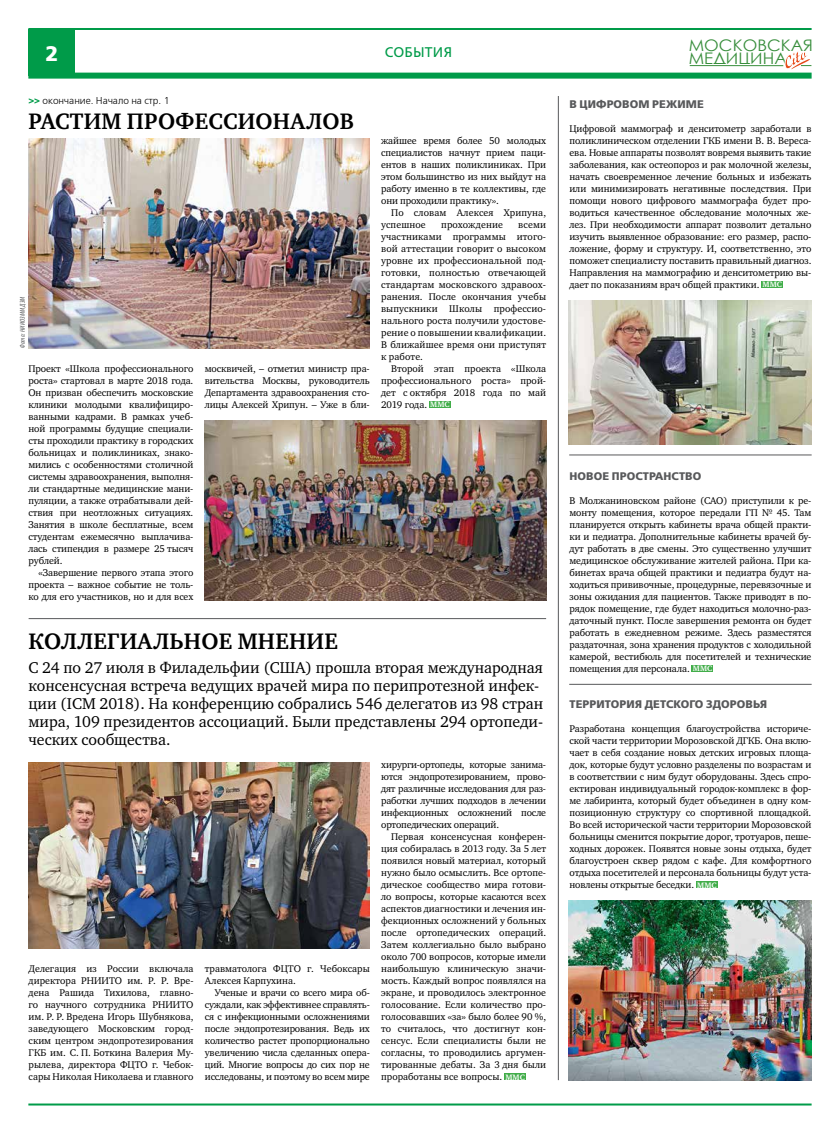
<style>
.page{position:relative;width:840px;height:1134px;background:#fff}
.page>*{position:absolute;margin:0;border:0;box-sizing:border-box;transform-origin:0 0}
.t1{font:700 23px "Charter ITC";letter-spacing:.01em;color:#000}
.t2{font:700 23px "Charter ITC";letter-spacing:.085em;color:#000}
.t3{font:700 21px "Free Set";color:#fff}
.t4{font:16px/18px "Charter ITC";color:#000}
.t5{font:15.9px/13.1px "Century Gothic";color:#388e3c;scale:1.05 1}
.t6{font:14px "Free Set";letter-spacing:.01em;color:#009b49}
.t7{font:700 11px "Free Set";letter-spacing:.01em;color:#58595b}
.t8{font:10px/12px "Charter ITC";letter-spacing:-.01em;color:#000;text-align:justify}
.t9{font:10px/12px "Charter ITC";letter-spacing:.01em;color:#000}
.t10{font:300 10px "Free Set";color:#000}
.t11{font:italic condensed 7px "Myriad Pro";letter-spacing:.02em;color:#58595b}
.s1{font-weight:700;color:#009b49}
.s2{font-weight:700;font-size:8px;color:#fff}
</style>
<div class="page">
<hr style="left:28px;top:28px;width:783px;height:2px;background:#009b49">
<div style="left:28px;top:73px;width:783px;height:6px;background:#009b49"></div>
<div style="left:28px;top:29px;width:47px;height:47px;background:#009b49"></div>
<hr style="left:689px;top:65px;width:93px;height:1px;background:#388e3c">
<svg style="left:780px;top:51px;width:31px;height:19px"></svg>
<hr style="left:28px;top:1103px;width:783px;height:2px;background:#009b49">
<div style="left:429px;top:401px;width:21px;height:7px;background:#41ad49"></div>
<div style="left:504px;top:1073px;width:21px;height:7px;background:#41ad49"></div>
<img style="left:28px;top:139px;width:341px;height:209px">
<img style="left:204px;top:420px;width:342px;height:180px">
<img style="left:29px;top:762px;width:340px;height:186px">
<img style="left:568px;top:300px;width:243px;height:144px">
<img style="left:568px;top:900px;width:243px;height:180px">
<hr style="left:29px;top:618px;width:517px;height:1px;background:#58595b">
<hr style="left:557px;top:96px;width:1px;height:984px;background:#58595b">
<div style="left:761px;top:281px;width:21px;height:7px;background:#41ad49"></div>
<div style="left:691px;top:665px;width:21px;height:7px;background:#41ad49"></div>
<div style="left:696px;top:881px;width:21px;height:7px;background:#41ad49"></div>
<hr style="left:569px;top:455px;width:242px;height:1px;background:#58595b">
<hr style="left:569px;top:684px;width:242px;height:1px;background:#58595b">
<h2 class="t3" style="left:45px;top:39px;width:14px">2</h2>
<h3 class="t5" style="left:688px;top:38px;width:120px">МОСКОВСКАЯ<br>МЕДИЦИНА</h3>
<h3 class="t6" style="left:385px;top:43px;width:69px">события</h3>
<p class="t10" style="left:28px;top:95px;width:143px"><span class="s1">&gt;&gt;</span> окончание. Начало на стр. 1</p>
<h1 class="t1" style="left:28px;top:107px;width:327px">Растим профессионалов</h1>
<p class="t11" style="left:18px;top:348px;width:53px;rotate:-90deg">Фото: НИИОЗММ ДЗМ</p>
<p class="t8" style="left:28px;top:363px;width:166px">Проект «Школа профессионального роста» стартовал в марте 2018 года.<br>Он призван обеспечить московские клиники молодыми квалифициро&shy;ванными кадрами. В рамках учеб&shy;ной программы будущие специали&shy;сты проходили практику в городских больницах и поликлиниках, знако&shy;мились с особенностями столичной системы здравоохранения, выполня&shy;ли стандартные медицинские мани&shy;пуляции, а также отрабатывали дей&shy;ствия при неотложных ситуациях.<br>Занятия в школе бесплатные, всем студентам ежемесячно выплачива&shy;лась стипендия в размере 25 тысяч рублей.</p>
<p class="t8" style="left:28px;top:567px;width:166px;text-indent:10px">«Завершение первого этапа этого проекта – важное событие не толь&shy;ко для его участников, но и для всех</p>
<p class="t8" style="left:205px;top:363px;width:166px">москвичей, – отметил министр пра&shy;вительства Москвы, руководитель Департамента здравоохранения сто&shy;лицы Алексей Хрипун. – Уже в бли-</p>
<p class="t8" style="left:381px;top:135px;width:166px">жайшее время более 50 молодых специалистов начнут прием паци&shy;ентов в наших поликлиниках. При этом большинство из них выйдут на работу именно в те коллективы, где они проходили практику».</p>
<p class="t9" style="left:381px;top:207px;width:166px;text-indent:10px">По словам Алексея Хрипуна, успешное</p>
<p class="t8" style="left:381px;top:219px;width:166px;text-indent:137px">всеми участниками программы итого&shy;вой аттестации говорит о высоком уровне их профессиональной под&shy;готовки, полностью отвечающей стандартам московского здравоох&shy;ранения. После окончания учебы выпускники Школы профессио&shy;нального роста получили удостове&shy;рение о повышении квалификации.<br>В ближайшее время они приступят к работе.</p>
<p class="t8" style="left:381px;top:363px;width:166px;text-indent:10px">Второй этап проекта «Школа профессионального роста» прой&shy;дет с октября 2018 года по май 2019 года. <span class="s2">MMC</span></p>
<p class="t9" style="left:441px;top:219px;width:63px">прохождение</p>
<h1 class="t2" style="left:28px;top:626px;width:309px">Коллегиальное мнение</h1>
<p class="t4" style="left:28px;top:658px;width:516px">С 24 по 27 июля в Филадельфии (США) прошла вторая международная консенсусная встреча ведущих врачей мира по перипротезной инфек&shy;ции (ICM 2018). На конференцию собрались 546 делегатов из 98 стран мира, 109 президентов ассоциаций. Были представлены 294 ортопеди&shy;ческих сообщества.</p>
<p class="t8" style="left:29px;top:963px;width:166px">Делегация из России включала директора РНИИТО им. Р. Р. Вре&shy;дена Рашида Тихилова, главно&shy;го научного сотрудника РНИИТО им. Р. Р. Вредена Игорь Шубнякова, заведующего Московским город&shy;ским центром эндопротезирования ГКБ им. С. П. Боткина Валерия Му&shy;рылева, директора ФЦТО г. Чебок&shy;сары Николая Николаева и главного</p>
<p class="t8" style="left:205px;top:963px;width:166px">травматолога ФЦТО г. Чебоксары<br>Алексея Карпухина.</p>
<p class="t8" style="left:205px;top:987px;width:166px;text-indent:10px">Ученые и врачи со всего мира об&shy;суждали, как эффективнее справлять&shy;ся с инфекционными осложнениями после эндопротезирования. Ведь их количество растет пропорционально увеличению числа сделанных опера&shy;ций. Многие вопросы до сих пор не исследованы, и поэтому во всем мире</p>
<p class="t8" style="left:381px;top:759px;width:166px">хирурги-ортопеды, которые занима&shy;ются эндопротезированием, прово&shy;дят различные исследования для раз&shy;работки лучших подходов в лечении инфекционных осложнений после ортопедических операций.</p>
<p class="t8" style="left:381px;top:831px;width:166px;text-indent:10px">Первая консенсусная конферен&shy;ция собиралась в 2013 году. За 5 лет появился новый материал, который нужно было осмыслить. Все ортопе&shy;дическое сообщество мира готови&shy;ло вопросы, которые касаются всех аспектов диагностики и лечения ин&shy;фекционных осложнений у больных после ортопедических операций.<br>Затем коллегиально было выбрано около 700 вопросов, которые имели наибольшую клиническую значи&shy;мость. Каждый вопрос появлялся на экране, и проводилось электронное голосование. Если количество про&shy;голосовавших «за» было более 90 %, то считалось, что достигнут кон&shy;сенсус. Если специалисты были не согласны, то проводились аргумен&shy;тированные дебаты. За 3 дня были проработаны все вопросы. <span class="s2">MMC</span></p>
<p class="t7" style="left:569px;top:97px;width:136px">В цифровом режиме</p>
<p class="t8" style="left:569px;top:123px;width:243px">Цифровой маммограф и денситометр заработали в поликлиническом отделении ГКБ имени В. В. Вереса&shy;ева. Новые аппараты позволят вовремя выявить такие заболевания, как остеопороз и рак молочной железы, начать своевременное лечение больных и избежать или минимизировать негативные последствия. При помощи нового цифрового маммографа будет про&shy;водиться качественное обследование молочных же&shy;лез. При необходимости аппарат позволит детально изучить выявленное образование: его размер, распо&shy;ложение, форму и структуру. И, соответственно, это поможет специалисту поставить правильный диагноз.<br>Направления на маммографию и денситометрию вы&shy;дает по показаниям врач общей практики. <span class="s2">MMC</span></p>
<p class="t7" style="left:569px;top:469px;width:133px">Новое пространство</p>
<p class="t8" style="left:569px;top:495px;width:243px">В Молжаниновском районе (САО) приступили к ре&shy;монту помещения, которое передали ГП № 45. Там планируется открыть кабинеты врача общей практи&shy;ки и педиатра. Дополнительные кабинеты врачей бу&shy;дут работать в две смены. Это существенно улучшит медицинское обслуживание жителей района. При ка&shy;бинетах врача общей практики и педиатра будут на&shy;ходиться прививочные, процедурные, перевязочные и зоны ожидания для пациентов. Также приводят в по&shy;рядок помещение, где будет находиться молочно-раз&shy;даточный пункт. После завершения ремонта он будет работать в ежедневном режиме. Здесь разместятся раздаточная, зона хранения продуктов с холодильной камерой, вестибюль для посетителей и технические помещения для персонала. <span class="s2">MMC</span></p>
<p class="t7" style="left:569px;top:697px;width:199px">Территория детского здоровья</p>
<p class="t8" style="left:569px;top:723px;width:243px">Разработана концепция благоустройства историче&shy;ской части территории Морозовской ДГКБ. Она вклю&shy;чает в себя создание новых детских игровых площа&shy;док, которые будут условно разделены по возрастам и в соответствии с ним будут оборудованы. Здесь спро&shy;ектирован индивидуальный городок-комплекс в фор&shy;ме лабиринта, который будет объединен в одну ком&shy;позиционную структуру со спортивной площадкой.<br>Во всей исторической части территории Морозовской больницы сменится покрытие дорог, тротуаров, пеше&shy;ходных дорожек. Появятся новые зоны отдыха, будет благоустроен сквер рядом с кафе. Для комфортного отдыха посетителей и персонала больницы будут уста&shy;новлены открытые беседки. <span class="s2">MMC</span></p>
</div>
